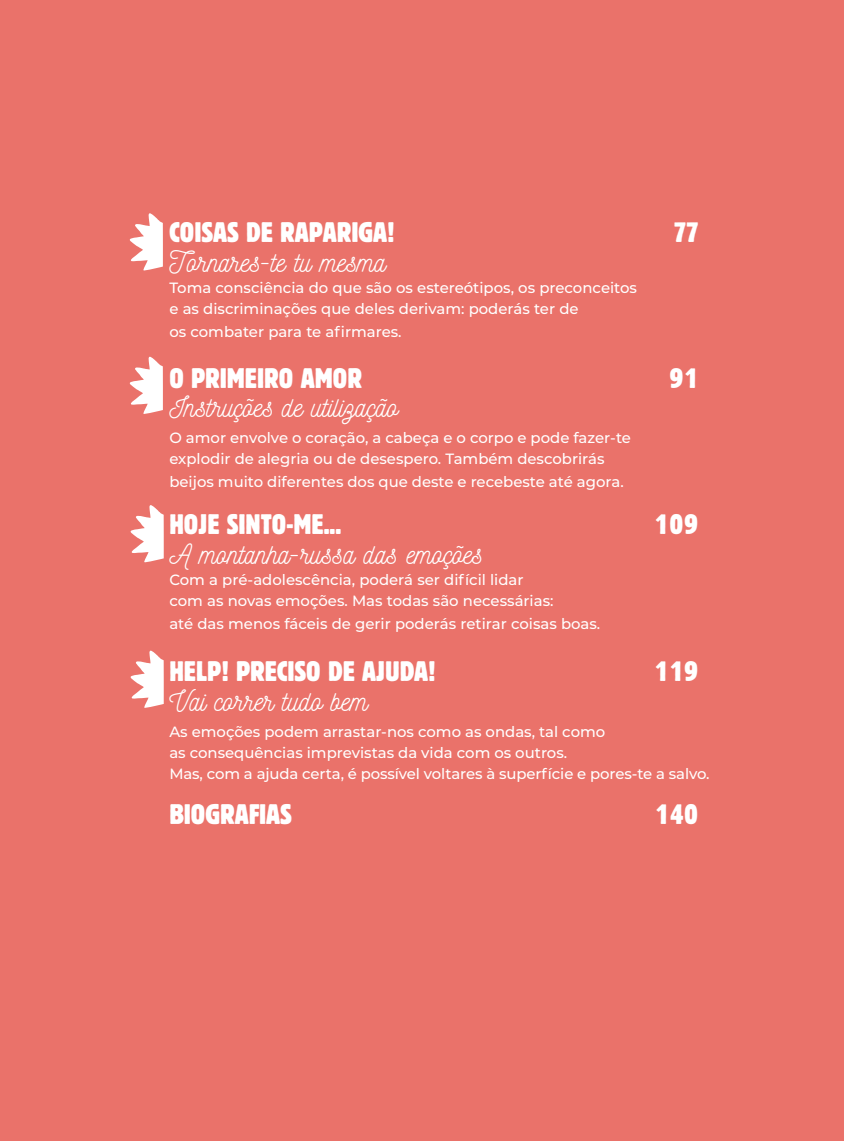
<style>
.page{position:relative;width:844px;height:1141px;background:#fff}
.page>*{position:absolute;margin:0;border:0;box-sizing:border-box;transform-origin:0 0}
.t1{font:28px "Early Man";color:#fff}
.t2{font:28px "Nickainley";color:#fff}
.t3{font:500 14.88px/21px "Montserrat";color:#fff}
</style>
<div class="page">
<div style="left:0;top:0;width:843px;height:1141px;background:#ea726a"></div>
<svg style="left:130px;top:213px;width:33px;height:58px"></svg>
<svg style="left:131px;top:505px;width:33px;height:58px"></svg>
<svg style="left:130px;top:357px;width:33px;height:57px"></svg>
<svg style="left:131px;top:651px;width:33px;height:57px"></svg>
<h1 class="t1" style="left:169px;top:218px;width:227px">COISAS DE RAPARIGA!</h1>
<h1 class="t1" style="left:674px;top:218px;width:26px">77</h1>
<h1 class="t2" style="left:169px;top:244px;width:218px">Tornares-te tu mesma</h1>
<p class="t3" style="left:169px;top:277px;width:469px">Toma consciência do que são os estereótipos, os preconceitos e as discriminações que deles derivam: poderás ter de</p>
<p class="t3" style="left:169px;top:320px;width:234px">os combater para te afirmares.</p>
<h1 class="t1" style="left:169px;top:364px;width:194px">O PRIMEIRO AMOR</h1>
<h1 class="t1" style="left:669px;top:364px;width:30px">91</h1>
<h1 class="t2" style="left:169px;top:389px;width:230px">Instruções de utilização</h1>
<p class="t3" style="left:169px;top:427px;width:463px">O amor envolve o coração, a cabeça e o corpo e pode fazer-te explodir de alegria ou de desespero. Também descobrirás</p>
<p class="t3" style="left:169px;top:471px;width:456px">beijos muito diferentes dos que deste e recebeste até agora.</p>
<h1 class="t1" style="left:169px;top:510px;width:173px">HOJE SINTO-ME...</h1>
<h1 class="t1" style="left:654px;top:510px;width:45px">109</h1>
<h1 class="t2" style="left:169px;top:536px;width:315px">A montanha-russa das emoções</h1>
<p class="t3" style="left:169px;top:568px;width:385px">Com a pré-adolescência, poderá ser difícil lidar com as novas emoções. Mas todas são necessárias:</p>
<p class="t3" style="left:169px;top:612px;width:432px">até das menos fáceis de gerir poderás retirar coisas boas.</p>
<h1 class="t1" style="left:169px;top:657px;width:268px">HELP! PRECISO DE AJUDA!</h1>
<h1 class="t1" style="left:654px;top:657px;width:45px">119</h1>
<h1 class="t2" style="left:169px;top:683px;width:200px">Vai correr tudo bem</h1>
<p class="t3" style="left:169px;top:720px;width:541px">As emoções podem arrastar-nos como as ondas, tal como<br>as consequências imprevistas da vida com os outros.<br>Mas, com a ajuda certa, é possível voltares à superfície e pores-te a salvo.</p>
<h1 class="t1" style="left:169px;top:800px;width:124px">BIOGRAFIAS</h1>
<h1 class="t1" style="left:655px;top:800px;width:45px">140</h1>
</div>
